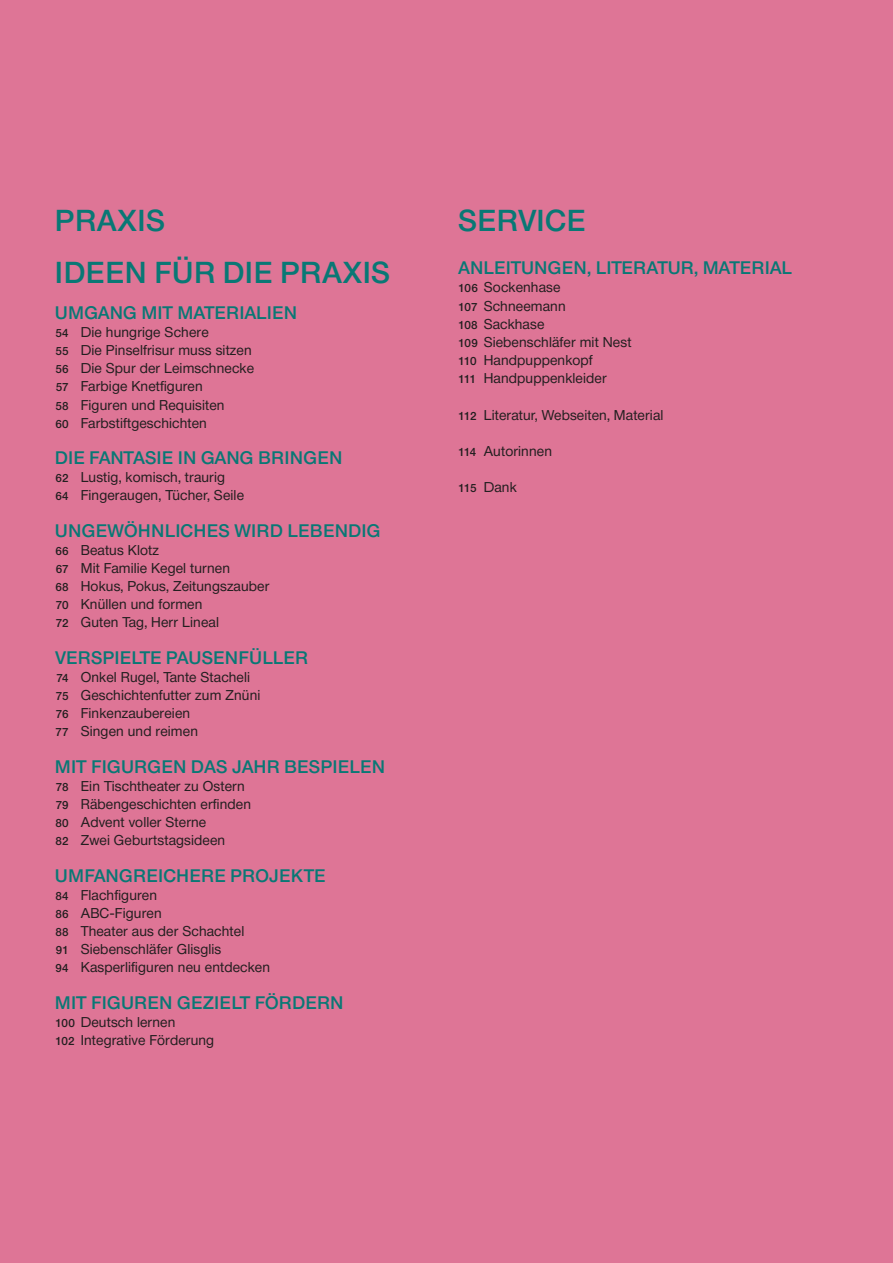
<style>
.page{position:relative;width:893px;height:1263px;background:#de7596}
.page>*{position:absolute;margin:0;border:0;box-sizing:border-box;transform-origin:0 0}
.t1{font:500 30px/51.2px "Neue Helvetica BQ";letter-spacing:.025em;color:#097875}
.t2{font:500 18px "Neue Helvetica BQ";letter-spacing:.025em;color:#097875}
.t3{font:500 18px "Neue Helvetica BQ";letter-spacing:.005em;color:#097875}
.t4{font:500 18px "Neue Helvetica BQ";letter-spacing:.045em;color:#097875}
.t5{font:14.1px/18.1px "Neue Helvetica BQ";letter-spacing:.01em;color:#231f20}
.s1{font-weight:500;font-size:11.55px}
</style>
<div class="page">
<h1 class="t1" style="left:55px;top:195px;width:336px">PRAXIS<br>IDEEN FÜR DIE PRAXIS</h1>
<p class="t3" style="left:55px;top:301px;width:243px">UMGANG MIT MATERIALIEN</p>
<p class="t5" style="left:55px;top:323px;width:200px"><span class="s1">54</span> Die hungrige Schere<br><span class="s1">55</span> Die Pinselfrisur muss sitzen<br><span class="s1">56</span> Die Spur der Leimschnecke<br><span class="s1">57</span> Farbige Knetfiguren<br><span class="s1">58</span> Figuren und Requisiten<br><span class="s1">60</span> Farbstiftgeschichten</p>
<p class="t2" style="left:55px;top:446px;width:288px">DIE FANTASIE IN GANG BRINGEN</p>
<p class="t5" style="left:55px;top:468px;width:190px"><span class="s1">62</span> Lustig, komisch, traurig<br><span class="s1">64</span> Fingeraugen, Tücher, Seile</p>
<p class="t2" style="left:55px;top:519px;width:327px">UNGEWÖHNLICHES WIRD LEBENDIG</p>
<p class="t5" style="left:55px;top:541px;width:215px"><span class="s1">66</span> Beatus Klotz<br><span class="s1">67</span> Mit Familie Kegel turnen<br><span class="s1">68</span> Hokus, Pokus, Zeitungszauber<br><span class="s1">70</span> Knüllen und formen<br><span class="s1">72</span> Guten Tag, Herr Lineal</p>
<p class="t2" style="left:55px;top:646px;width:254px">VERSPIELTE PAUSENFÜLLER</p>
<p class="t5" style="left:56px;top:668px;width:206px"><span class="s1">74</span> Onkel Rugel, Tante Stacheli<br><span class="s1">75</span> Geschichtenfutter zum Znüni<br><span class="s1">76</span> Finkenzaubereien<br><span class="s1">77</span> Singen und reimen</p>
<p class="t2" style="left:55px;top:755px;width:331px">MIT FIGURGEN DAS JAHR BESPIELEN</p>
<p class="t5" style="left:55px;top:777px;width:197px"><span class="s1">78</span> Ein Tischtheater zu Ostern<br><span class="s1">79</span> Räbengeschichten erfinden<br><span class="s1">80</span> Advent voller Sterne<br><span class="s1">82</span> Zwei Geburtstagsideen</p>
<p class="t2" style="left:55px;top:864px;width:272px">UMFANGREICHERE PROJEKTE</p>
<p class="t5" style="left:55px;top:886px;width:216px"><span class="s1">84</span> Flachfiguren<br><span class="s1">86</span> ABC-Figuren<br><span class="s1">88</span> Theater aus der Schachtel<br><span class="s1">91</span> Siebenschläfer Glisglis<br><span class="s1">94</span> Kasperlifiguren neu entdecken</p>
<p class="t4" style="left:55px;top:991px;width:290px">MIT FIGUREN GEZIELT FÖRDERN</p>
<p class="t5" style="left:55px;top:1013px;width:160px"><span class="s1">100</span> Deutsch lernen<br><span class="s1">102</span> Integrative Förderung</p>
<h1 class="t1" style="left:458px;top:195px;width:129px">SERVICE</h1>
<p class="t3" style="left:458px;top:257px;width:336px">ANLEITUNGEN, LITERATUR, MATERIAL</p>
<p class="t5" style="left:458px;top:278px;width:175px"><span class="s1">106</span> Sockenhase<br><span class="s1">107</span> Schneemann<br><span class="s1">108</span> Sackhase<br><span class="s1">109</span> Siebenschläfer mit Nest<br><span class="s1">110</span> Handpuppenkopf<br><span class="s1">111</span> Handpuppenkleider</p>
<p class="t5" style="left:458px;top:405px;width:207px"><span class="s1">112</span> Literatur, Webseiten, Material</p>
<p class="t5" style="left:458px;top:442px;width:95px"><span class="s1">114</span> Autorinnen</p>
<p class="t5" style="left:458px;top:478px;width:60px"><span class="s1">115</span> Dank</p>
</div>
